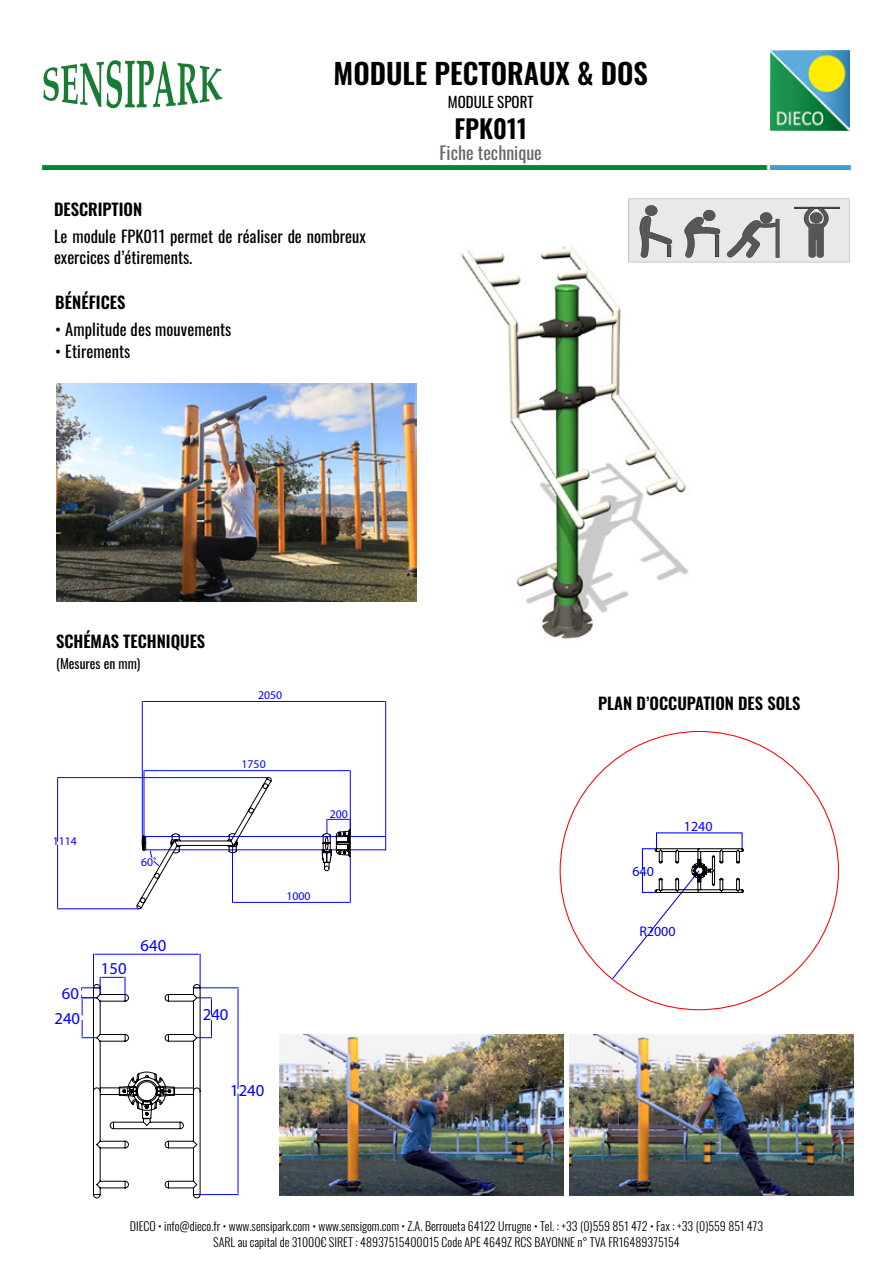
<style>
.page{position:relative;width:893px;height:1263px;background:#fff}
.page>*{position:absolute;margin:0;border:0;box-sizing:border-box;transform-origin:0 0}
.t1{font:600 28.5px "Oswald";color:#000}
.t2{font:600 25.5px "Oswald";color:#000}
.t3{font:18px "Oswald";color:#686868}
.t4{font:16.65px/25.8px "Myriad Pro";color:#00f;text-align:center}
.t5{font:16.5px/21px "Oswald";color:#000}
.t6{font:600 16.5px "Oswald";color:#000}
.t7{font:15px "Oswald";color:#000}
.t8{font:13.95px "Myriad Pro";color:#00f}
.t9{font:13.5px "Oswald";color:#000}
.t10{font:300 12px/16.2px "Oswald";color:#000;text-align:center}
.t11{font:11.85px "Myriad Pro";color:#00f}
</style>
<div class="page">
<img style="left:339px;top:245px;width:488px;height:468px">
<img style="left:770px;top:50px;width:80px;height:80px">
<img style="left:42px;top:166px;width:809px;height:4px">
<svg style="left:43px;top:60px;width:179px;height:48px"></svg>
<hr style="left:144px;top:849px;width:242px;height:1px;background:#00f">
<hr style="left:144px;top:836px;width:242px;height:1px;background:#00f">
<svg style="left:385px;top:837px;width:1px;height:12px"></svg>
<hr style="left:350px;top:770px;width:1px;height:60px;background:#00f">
<hr style="left:144px;top:770px;width:1px;height:66px;background:#00f">
<hr style="left:145px;top:770px;width:204px;height:1px;background:#00f">
<hr style="left:385px;top:701px;width:1px;height:135px;background:#00f">
<hr style="left:142px;top:701px;width:1px;height:142px;background:#00f">
<hr style="left:143px;top:701px;width:241px;height:1px;background:#00f">
<hr style="left:57px;top:908px;width:82px;height:1px;background:#00f">
<hr style="left:57px;top:777px;width:212px;height:1px;background:#00f">
<hr style="left:57px;top:845px;width:1px;height:63px;background:#00f">
<hr style="left:57px;top:779px;width:1px;height:62px;background:#00f">
<svg style="left:137px;top:777px;width:214px;height:132px"></svg>
<hr style="left:93px;top:954px;width:1px;height:33px;background:#00f">
<hr style="left:200px;top:954px;width:1px;height:33px;background:#00f">
<hr style="left:95px;top:954px;width:103px;height:1px;background:#00f">
<hr style="left:194px;top:987px;width:44px;height:1px;background:#00f">
<hr style="left:200px;top:1194px;width:38px;height:1px;background:#00f">
<hr style="left:238px;top:989px;width:1px;height:99px;background:#00f">
<hr style="left:238px;top:1094px;width:1px;height:99px;background:#00f">
<svg style="left:81px;top:977px;width:131px;height:221px"></svg>
<svg style="left:611px;top:832px;width:133px;height:148px"></svg>
<img style="left:279px;top:1034px;width:285px;height:162px">
<img style="left:569px;top:1034px;width:284px;height:162px">
<img style="left:56px;top:383px;width:361px;height:218px">
<svg style="left:628px;top:199px;width:222px;height:63px;background:#c5c5c5"></svg>
<h1 class="t1" style="left:334px;top:59px;width:316px">MODULE PECTORAUX &amp; DOS</h1>
<p class="t7" style="left:448px;top:88px;width:87px">MODULE SPORT</p>
<h2 class="t2" style="left:454px;top:115px;width:74px">FPK011</h2>
<h3 class="t3" style="left:440px;top:137px;width:104px">Fiche technique</h3>
<h3 class="t6" style="left:54px;top:201px;width:90px">DESCRIPTION</h3>
<h3 class="t5" style="left:54px;top:224px;width:313px">Le module FPK011 permet de réaliser de nombreux exercices d’étirements.</h3>
<h3 class="t6" style="left:55px;top:294px;width:72px">BÉNÉFICES</h3>
<h3 class="t5" style="left:55px;top:318px;width:178px">• Amplitude des mouvements</h3>
<h3 class="t5" style="left:55px;top:339px;width:77px">• Etirements</h3>
<h3 class="t6" style="left:56px;top:633px;width:151px">SCHÉMAS TECHNIQUES</h3>
<p class="t9" style="left:56px;top:652px;width:86px">(Mesures en mm)</p>
<p class="t11" style="left:258px;top:687px;width:26px">2050</p>
<p class="t11" style="left:53px;top:834px;width:26px">1114</p>
<p class="t11" style="left:141px;top:854px;width:17px">60˚</p>
<h3 class="t4" style="left:55px;top:980px;width:27px">60<br>240</h3>
<h3 class="t4" style="left:101px;top:956px;width:27px">150</h3>
<h3 class="t4" style="left:141px;top:932px;width:27px">640</h3>
<p class="t11" style="left:242px;top:757px;width:26px">1750</p>
<p class="t11" style="left:330px;top:807px;width:20px">200</p>
<p class="t11" style="left:286px;top:889px;width:26px">1000</p>
<h3 class="t4" style="left:203px;top:1001px;width:27px">240</h3>
<h3 class="t4" style="left:230px;top:1077px;width:36px">1240</h3>
<h3 class="t6" style="left:598px;top:695px;width:204px">PLAN D’OCCUPATION DES SOLS</h3>
<p class="t8" style="left:632px;top:863px;width:23px">640</p>
<p class="t8" style="left:684px;top:817px;width:30px">1240</p>
<p class="t8" style="left:639px;top:922px;width:38px">R2000</p>
<p class="t10" style="left:130px;top:1216px;width:635px">DIECO • info@dieco.fr • www.sensipark.com • www.sensigom.com • Z.A. Berroueta 64122 Urrugne • Tel. : +33 (0)559 851 472 • Fax : +33 (0)559 851 473<br>SARL au capital de 31000€ SIRET : 48937515400015 Code APE 4649Z RCS BAYONNE n° TVA FR16489375154</p>
</div>
